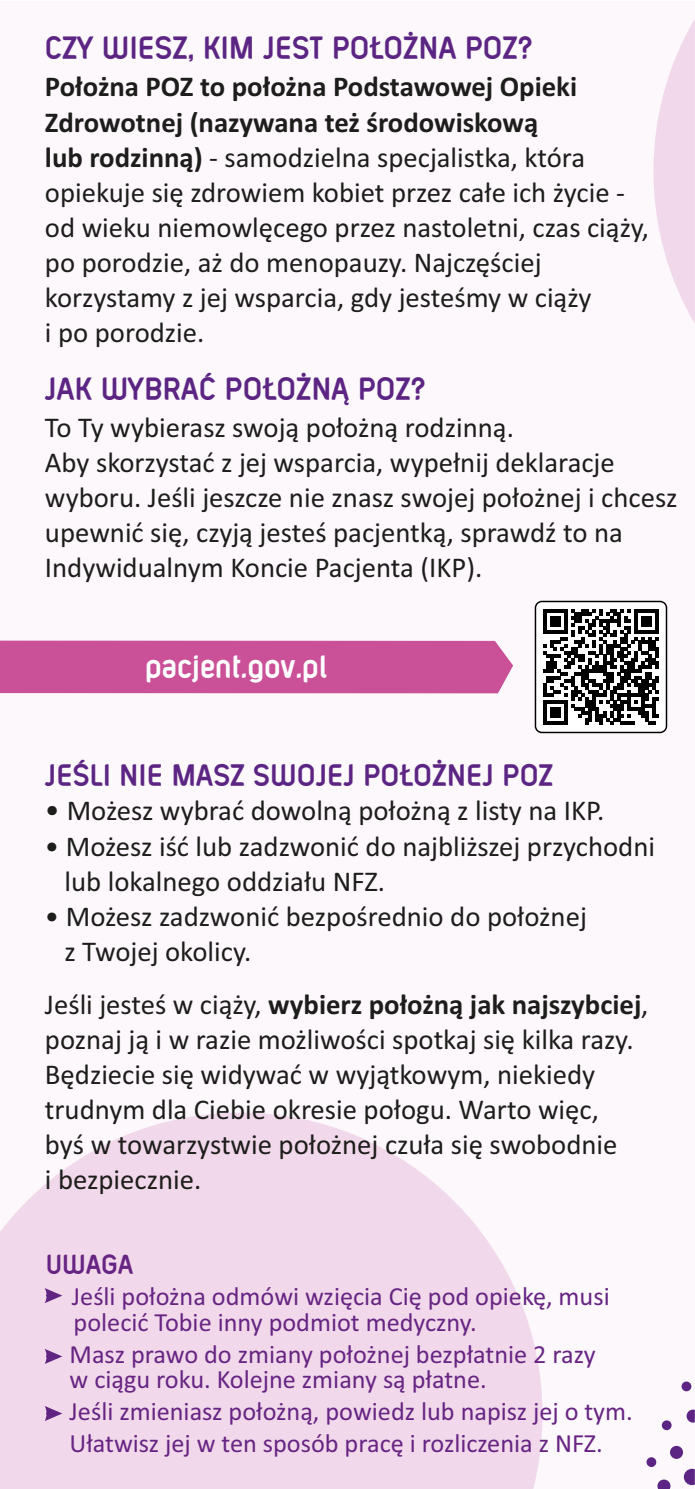
<style>
.page{position:relative;width:695px;height:1489px;background:#fff}
.page>*{position:absolute;margin:0;border:0;box-sizing:border-box;transform-origin:0 0}
.t1{font:700 35px "Layar Bahtera Doomsday Condensed";color:#5c2583}
.t2{font:700 35px "Layar Bahtera Doomsday Condensed";color:#fff}
.t3{font:700 33.75px "Layar Bahtera Doomsday Condensed";color:#5c2583}
.t4{font:700 30px "Layar Bahtera Doomsday Condensed";color:#672483}
.t5{font:28.75px/35px "Calibri";color:#1d1d1b}
.t6{font:26.25px/25.8px "Calibri";color:#672483}
.s1{font-weight:700}
.s2{font-size:30px}
</style>
<div class="page">
<div style="left:0;top:1px;width:694px;height:1487px;background:#fcf8fc"></div>
<svg style="left:683px;top:1468px;width:11px;height:16px"></svg>
<svg style="left:657px;top:1479px;width:13px;height:9px"></svg>
<div style="left:669px;top:1445px;width:14px;height:13px;background:#5c2583;border-radius:50%"></div>
<svg style="left:686px;top:1409px;width:8px;height:13px"></svg>
<svg style="left:646px;top:1456px;width:10px;height:10px"></svg>
<div style="left:661px;top:1420px;width:10px;height:9px;background:#5c2583;border-radius:50%"></div>
<div style="left:681px;top:1381px;width:10px;height:10px;background:#5c2583;border-radius:50%"></div>
<svg style="left:653px;top:21px;width:41px;height:301px"></svg>
<svg style="left:0;top:1112px;width:542px;height:376px;fill:#f1d8ea"></svg>
<div style="left:0;top:640px;width:513px;height:53px;background:#ca5098"></div>
<svg style="left:45px;top:1287px;width:17px;height:15px"></svg>
<svg style="left:45px;top:1405px;width:17px;height:15px"></svg>
<svg style="left:45px;top:1348px;width:17px;height:15px"></svg>
<svg style="left:534px;top:600px;width:133px;height:133px"></svg>
<p class="t1" style="left:45px;top:31px;width:489px">CZY WIESZ, KIM JEST POŁOŻNA POZ?</p>
<p class="t5" style="left:45px;top:72px;width:605px"><span class="s1">Położna POZ to położna Podstawowej Opieki Zdrowotnej (nazywana też środowiskową<br>lub rodzinną)</span> - samodzielna specjalistka, która opiekuje się zdrowiem kobiet przez całe ich życie - od wieku niemowlęcego przez nastoletni, czas ciąży, po porodzie, aż do menopauzy. Najczęściej korzystamy z jej wsparcia, gdy jesteśmy w ciąży<br>i po porodzie.</p>
<p class="t1" style="left:45px;top:371px;width:382px">JAK WYBRAĆ POŁOŻNĄ POZ?</p>
<p class="t5" style="left:45px;top:412px;width:634px">To Ty wybierasz swoją położną rodzinną.<br>Aby skorzystać z jej wsparcia, wypełnij deklaracje wyboru. Jeśli jeszcze nie znasz swojej położnej i chcesz upewnić się, czyją jesteś pacjentką, sprawdź to na Indywidualnym Koncie Pacjenta (IKP).</p>
<p class="t2" style="left:145px;top:649px;width:183px">pacjent.gov.pl</p>
<p class="t3" style="left:45px;top:758px;width:510px">JEŚLI NIE MASZ SWOJEJ POŁOŻNEJ POZ</p>
<p class="t5" style="left:45px;top:795px;width:561px"><span class="s2">•</span> Możesz wybrać dowolną położną z listy na IKP.</p>
<p class="t5" style="left:64px;top:831px;width:592px;text-indent:-19px">• Możesz iść lub zadzwonić do najbliższej przychodni lub lokalnego oddziału NFZ.</p>
<p class="t5" style="left:64px;top:901px;width:524px;text-indent:-19px">• Możesz zadzwonić bezpośrednio do położnej z Twojej okolicy.</p>
<p class="t5" style="left:45px;top:989px;width:605px">Jeśli jesteś w ciąży, <span class="s1">wybierz położną jak najszybciej</span>, poznaj ją i w razie możliwości spotkaj się kilka razy.<br>Będziecie się widywać w wyjątkowym, niekiedy trudnym dla Ciebie okresie połogu. Warto więc,<br>byś w towarzystwie położnej czuła się swobodnie<br>i bezpiecznie.</p>
<p class="t4" style="left:46px;top:1249px;width:89px">UWAGA</p>
<p class="t6" style="left:72px;top:1285px;width:539px">Jeśli położna odmówi wzięcia Cię pod opiekę, musi polecić Tobie inny podmiot medyczny.</p>
<p class="t6" style="left:70px;top:1343px;width:527px">Masz prawo do zmiany położnej bezpłatnie 2 razy w ciągu roku. Kolejne zmiany są płatne.</p>
<p class="t6" style="left:70px;top:1397px;width:564px;line-height:32px">Jeśli zmieniasz położną, powiedz lub napisz jej o tym.<br>Ułatwisz jej w ten sposób pracę i rozliczenia z NFZ.</p>
</div>
